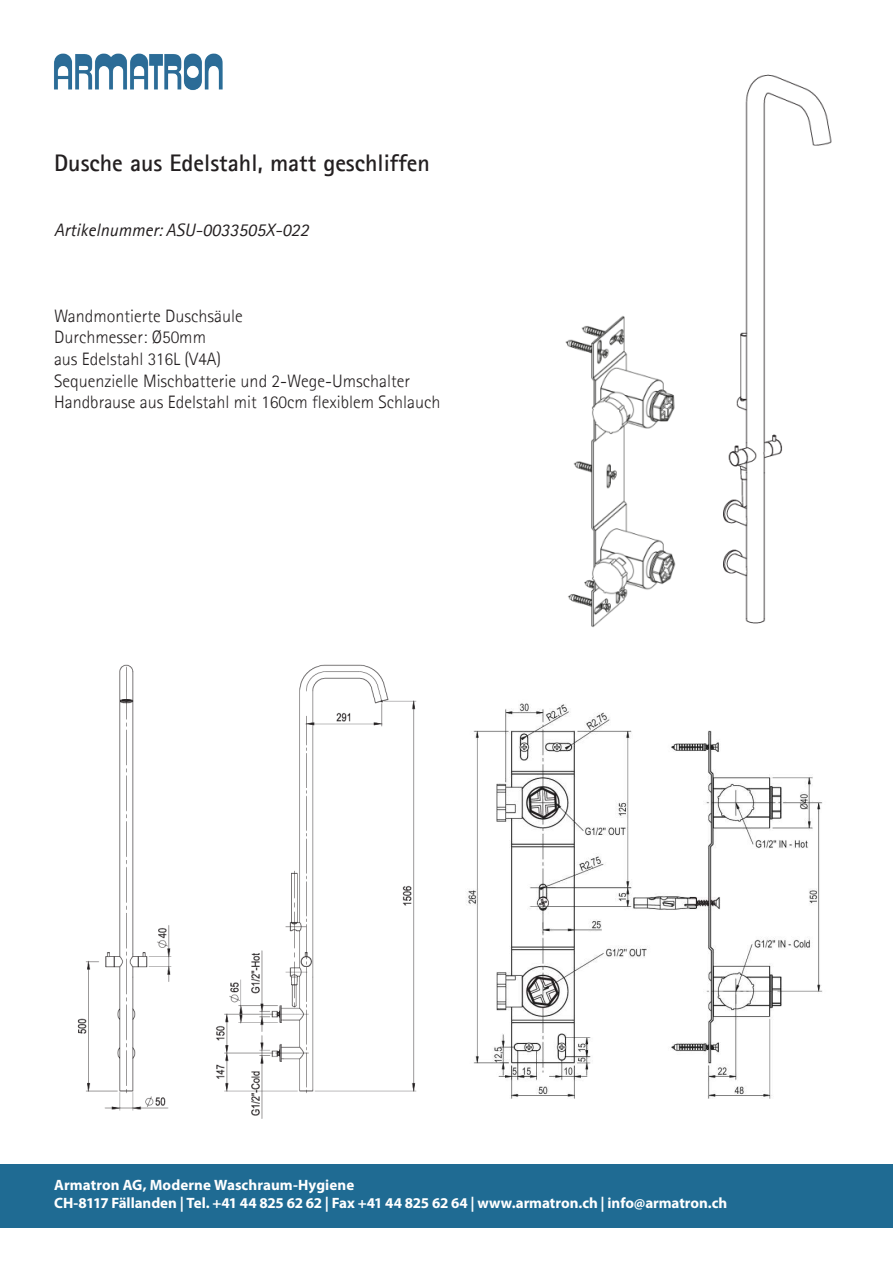
<style>
.page{position:relative;width:893px;height:1263px;background:#fff}
.page>*{position:absolute;margin:0;border:0;box-sizing:border-box;transform-origin:0 0}
.t1{font:700 24px "Agfa Rotis Sans Serif";color:#231f20}
.t2{font:300 18px/21.6px "Agfa Rotis Sans Serif";color:#231f20}
.t3{font:italic 18px "Agfa Rotis Sans Serif";color:#231f20}
.t4{font:700 15px/18px "Myriad Pro";letter-spacing:-.005em;color:#fff}
</style>
<div class="page">
<div style="left:0;top:1164px;width:893px;height:64px;background:#1f6b93"></div>
<img style="left:54px;top:53px;width:169px;height:37px">
<img style="left:77px;top:664px;width:340px;height:455px">
<img style="left:723px;top:74px;width:109px;height:550px">
<img style="left:565px;top:316px;width:111px;height:311px">
<img style="left:466px;top:703px;width:357px;height:396px">
<h1 class="t1" style="left:54px;top:154px;width:377px">Dusche aus Edelstahl, matt geschliffen</h1>
<p class="t3" style="left:54px;top:219px;width:256px">Artikelnummer: ASU-0033505X-022</p>
<p class="t2" style="left:54px;top:306px;width:388px">Wandmontierte Duschsäule<br>Durchmesser: Ø50mm<br>aus Edelstahl 316L (V4A)<br>Sequenzielle Mischbatterie und 2-Wege-Umschalter Handbrause aus Edelstahl mit 160cm flexiblem Schlauch</p>
<p class="t4" style="left:54px;top:1177px;width:675px">Armatron AG, Moderne Waschraum-Hygiene<br>CH-8117 Fällanden | Tel. +41 44 825 62 62 | Fax +41 44 825 62 64 | www.armatron.ch | info@armatron.ch</p>
</div>
